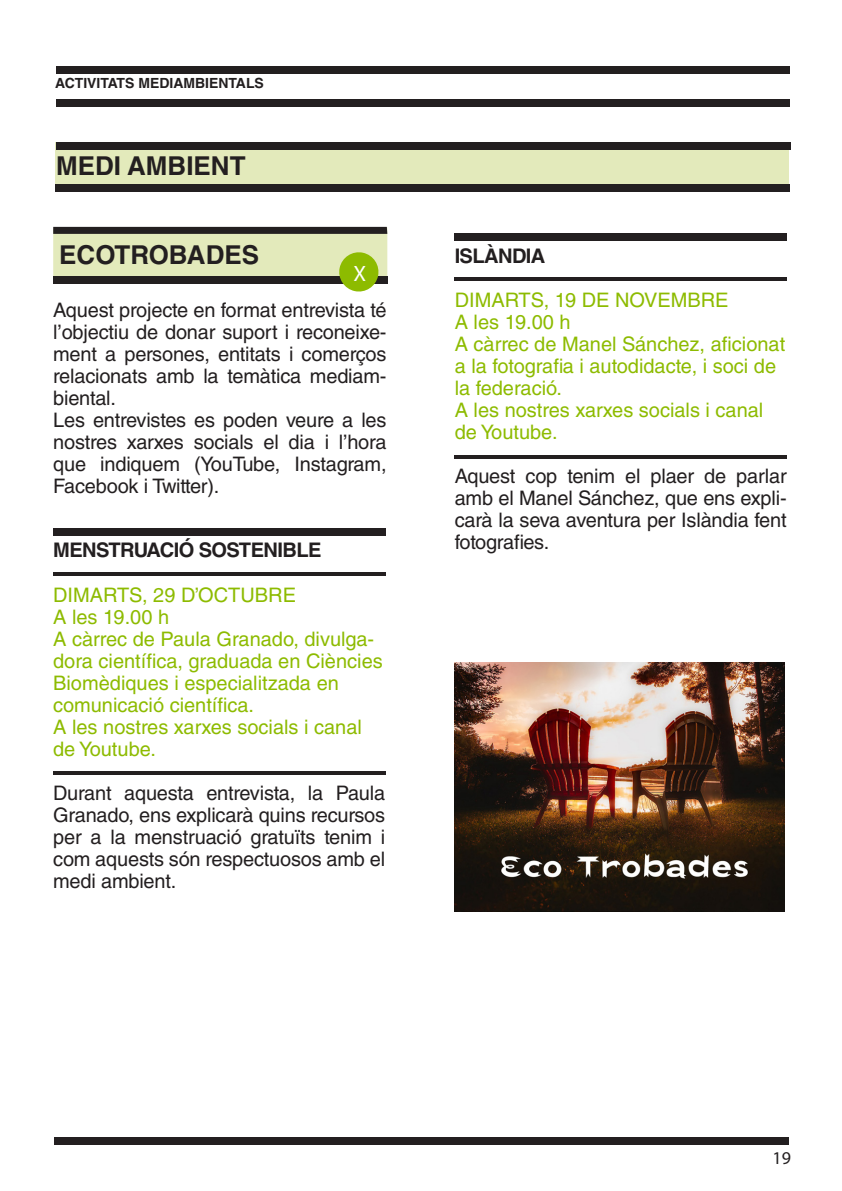
<style>
.page{position:relative;width:842px;height:1191px;background:#fff}
.page>*{position:absolute;margin:0;border:0;box-sizing:border-box;transform-origin:0 0}
.t1{font:700 26px "Helvetica LT Std";color:#231f20}
.t2{font:22.2px "Myriad Pro";color:#fff}
.t3{font:700 20.2px "Helvetica LT Std";letter-spacing:-.03em;color:#231f20}
.t4{font:20px/22px "Helvetica LT Std";letter-spacing:-.01em;color:#231f20;text-align:justify}
.t5{font:20px/22px "Helvetica LT Std";color:#8dbb00}
.t6{font:18px "Myriad Pro";color:#231f20}
.t7{font:700 14px "Helvetica LT Std";color:#231f20}
</style>
<div class="page">
<div style="left:54px;top:1137px;width:734px;height:7px;background:#231f20"></div>
<svg style="left:53px;top:227px;width:334px;height:65px;background:#b8be97"></svg>
<div style="left:56px;top:67px;width:734px;height:7px;background:#231f20"></div>
<div style="left:56px;top:99px;width:734px;height:7px;background:#231f20"></div>
<div style="left:55px;top:142px;width:733px;height:43px;background:#e3eabb"></div>
<div style="left:56px;top:142px;width:734px;height:7px;background:#231f20"></div>
<div style="left:55px;top:185px;width:734px;height:7px;background:#231f20"></div>
<div style="left:455px;top:234px;width:332px;height:7px;background:#231f20"></div>
<hr style="left:455px;top:277px;width:332px;height:4px;background:#231f20">
<hr style="left:455px;top:455px;width:332px;height:3px;background:#231f20">
<div style="left:53px;top:528px;width:333px;height:7px;background:#231f20"></div>
<hr style="left:53px;top:572px;width:333px;height:3px;background:#231f20">
<hr style="left:53px;top:771px;width:333px;height:3px;background:#231f20">
<img style="left:455px;top:662px;width:330px;height:249px">
<p class="t7" style="left:55px;top:75px;width:210px">ACTIVITATS MEDIAMBIENTALS</p>
<p class="t1" style="left:56px;top:150px;width:191px">MEDI AMBIENT</p>
<p class="t1" style="left:59px;top:239px;width:201px">ECOTROBADES</p>
<p class="t4" style="left:53px;top:299px;width:335px">Aquest projecte en format entrevista té l’objectiu de donar suport i reconeixe&shy;ment a persones, entitats i comerços relacionats amb la temàtica mediam&shy;biental.</p>
<p class="t4" style="left:53px;top:409px;width:335px">Les entrevistes es poden veure a les nostres xarxes socials el dia i l’hora que indiquem (YouTube, Instagram, Facebook i Twitter).</p>
<p class="t2" style="left:353px;top:260px;width:14px">X</p>
<p class="t3" style="left:53px;top:538px;width:270px">MENSTRUACIÓ SOSTENIBLE</p>
<p class="t5" style="left:53px;top:583px;width:244px">DIMARTS, 29 D’OCTUBRE</p>
<p class="t5" style="left:53px;top:605px;width:117px">A les 19.00 h</p>
<p class="t5" style="left:53px;top:627px;width:331px">A càrrec de Paula Granado, divulga&shy;dora científica, graduada en Ciències Biomèdiques i especialitzada en comunicació científica.</p>
<p class="t5" style="left:53px;top:715px;width:310px">A les nostres xarxes socials i canal de Youtube.</p>
<p class="t4" style="left:53px;top:781px;width:334px">Durant aquesta entrevista, la Paula Granado, ens explicarà quins recursos per a la menstruació gratuïts tenim i com aquests són respectuosos amb el medi ambient.</p>
<p class="t3" style="left:455px;top:243px;width:92px">ISLÀNDIA</p>
<p class="t5" style="left:455px;top:289px;width:275px">DIMARTS, 19 DE NOVEMBRE</p>
<p class="t5" style="left:455px;top:311px;width:117px">A les 19.00 h</p>
<p class="t5" style="left:455px;top:333px;width:332px">A càrrec de Manel Sánchez, aficionat a la fotografia i autodidacte, i soci de la federació.</p>
<p class="t5" style="left:455px;top:399px;width:310px">A les nostres xarxes socials i canal de Youtube.</p>
<p class="t4" style="left:455px;top:465px;width:334px">Aquest cop tenim el plaer de parlar amb el Manel Sánchez, que ens expli&shy;carà la seva aventura per Islàndia fent fotografies.</p>
<p class="t6" style="left:772px;top:1146px;width:20px">19</p>
</div>
